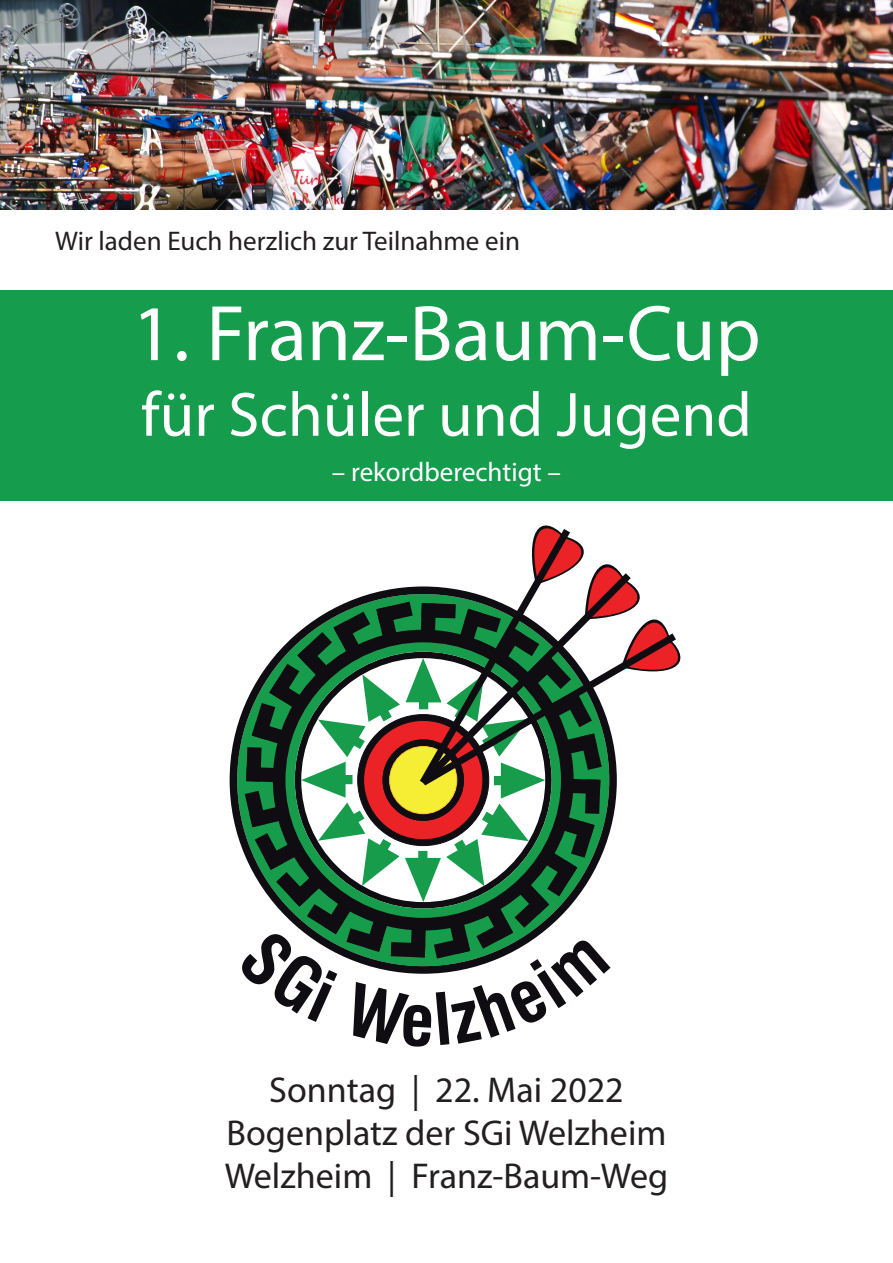
<style>
.page{position:relative;width:893px;height:1263px;background:#fff}
.page>*{position:absolute;margin:0;border:0;box-sizing:border-box;transform-origin:0 0}
.t1{font:79.5px "Myriad Pro";color:#fff}
.t2{font:63px "Myriad Pro";color:#fff}
.t3{font:36px "Myriad Pro";color:#231f20}
.t4{font:27px "Myriad Pro";color:#231f20}
.t5{font:27px "Myriad Pro";color:#fff}
</style>
<div class="page">
<img style="left:0;top:0;width:893px;height:209px">
<div style="left:0;top:290px;width:893px;height:211px;background:#159c4d"></div>
<svg style="left:230px;top:712px;width:12px;height:136px"></svg>
<svg style="left:242px;top:525px;width:439px;height:522px"></svg>
<p class="t4" style="left:55px;top:225px;width:466px">Wir laden Euch herzlich zur Teilnahme ein</p>
<p class="t1" style="left:132px;top:284px;width:630px">1. Franz-Baum-Cup</p>
<p class="t2" style="left:141px;top:376px;width:612px">für Schüler und Jugend</p>
<p class="t5" style="left:332px;top:455px;width:231px">– rekordberechtigt –</p>
<p class="t3" style="left:269px;top:1067px;width:356px">Sonntag | 22. Mai 2022</p>
<p class="t3" style="left:227px;top:1111px;width:441px">Bogenplatz der SGi Welzheim</p>
<p class="t3" style="left:225px;top:1154px;width:445px">Welzheim | Franz-Baum-Weg</p>
</div>
